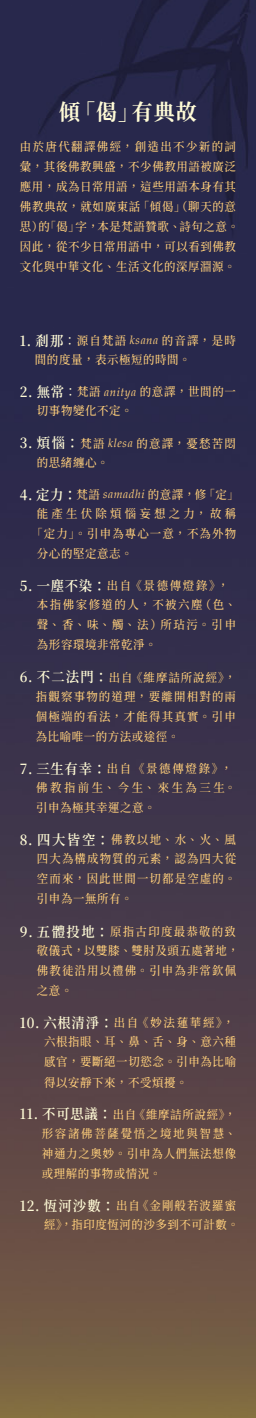
<style>
.page{position:relative;width:256px;height:1418px;background:#fff}
.page>*{position:absolute;margin:0;border:0;box-sizing:border-box;transform-origin:0 0}
.t1{font:200 22px "Noto Serif HK";color:#fffbd6;scale:.95 1}
.t2{font:200 12px/19.7px "Noto Serif HK";letter-spacing:.06em;color:#fece7a;text-align:justify;scale:.95 1}
.t3{font:200 12px/19.7px "Noto Serif HK";letter-spacing:.095em;color:#fece7a;scale:.95 1}
.t4{font:200 12px/19px "Noto Serif HK";letter-spacing:.28em;color:#fece7a;text-align:right;scale:.95 1}
.t5{font:200 12px/19px "Noto Serif HK";letter-spacing:.15em;color:#fece7a;text-align:right;scale:.95 1}
.t6{font:200 12px/19px "Noto Serif HK";letter-spacing:.11em;color:#fece7a;scale:.95 1}
.t7{font:200 12px "Noto Serif HK";letter-spacing:.125em;color:#fece7a;scale:.95 1}
.t8{font:200 12px "Noto Serif HK";letter-spacing:.22em;color:#fece7a;scale:.95 1}
.s1{font-size:14px;color:#fffbd6}
.s2{color:#fffbd6}
.s3{font-family:"Palatino";font-weight:400;font-style:italic}
</style>
<div class="page">
<img style="left:0;top:0;width:255px;height:1417px">
<p class="t1" style="left:59px;top:100px;width:146px">傾「偈」有典故</p>
<p class="t7" style="left:20px;top:140px;width:228px">由於唐代翻譯佛經，創造出不少新的詞</p>
<p class="t2" style="left:20px;top:157px;width:228px">彙，其後佛教興盛，不少佛教用語被廣泛</p>
<p class="t2" style="left:20px;top:177px;width:228px">應用，成為日常用語，這些用語本身有其</p>
<p class="t2" style="left:20px;top:197px;width:228px">佛教典故，就如廣東話「傾偈」（聊天的意</p>
<p class="t2" style="left:20px;top:217px;width:231px">思）的「偈」字，本是梵語贊歌、詩句之意。</p>
<p class="t2" style="left:20px;top:237px;width:228px">因此，從不少日常用語中，可以看到佛教</p>
<p class="t2" style="left:20px;top:257px;width:228px">文化與中華文化、生活文化的深厚淵源。</p>
<p class="t2" style="left:35px;top:331px;width:212px;line-height:19px;text-indent:-15px"><span class="s1">1. 剎那</span><span class="s2">：</span>源自梵語 <span class="s3">ksana</span> 的音譯，是時間的度量，表示極短的時間。</p>
<p class="t2" style="left:37px;top:382px;width:210px;line-height:19px;text-indent:-17px"><span class="s1">2. 無常</span><span class="s2">：</span>梵語 <span class="s3">anitya</span> 的意譯，世間的一切事物變化不定。</p>
<p class="t6" style="left:37px;top:434px;width:210px;text-indent:-17px"><span class="s1">3. 煩惱：</span>梵語 <span class="s3">klesa</span> 的意譯，憂愁苦悶的思緒纏心。</p>
<p class="t4" style="left:20px;top:485px;width:231px"><span class="s1">4. 定力：</span>梵語 <span class="s3">samadhi</span> 的意譯，修「定」能產生伏除煩惱妄想之力，故稱</p>
<p class="t3" style="left:37px;top:524px;width:210px;line-height:20px;text-indent:-6px">「定力」。引申為專心一意，不為外物分心的堅定意志。</p>
<p class="t2" style="left:20px;top:576px;width:221px"><span class="s1">5. 一塵不染：</span>出自《景德傳燈錄》，</p>
<p class="t2" style="left:37px;top:595px;width:210px;line-height:20px">本指佛家修道的人，不被六塵（色、聲、香、味、觸、法）所玷污。引申為形容環境非常乾淨。</p>
<p class="t2" style="left:36px;top:667px;width:212px;text-indent:-16px"><span class="s1">6. 不二法門：</span>出自《維摩詰所說經》，指觀察事物的道理，要離開相對的兩個極端的看法，才能得其真實。引申為比喻唯一的方法或途徑。</p>
<p class="t2" style="left:20px;top:759px;width:224px"><span class="s1">7. 三生有幸：</span>出自《景德傳燈錄》，</p>
<p class="t8" style="left:36px;top:780px;width:211px">佛教指前生、今生、來生為三生。</p>
<p class="t2" style="left:36px;top:798px;width:127px">引申為極其幸運之意。</p>
<p class="t2" style="left:37px;top:830px;width:210px;text-indent:-17px"><span class="s1">8. 四大皆空：</span>佛教以地、水、火、風四大為構成物質的元素，認為四大從空而來，因此世間一切都是空虛的。引申為一無所有。</p>
<p class="t3" style="left:37px;top:921px;width:213px;text-indent:-17px"><span class="s1">9. 五體投地：</span>原指古印度最恭敬的致敬儀式，以雙膝、雙肘及頭五處著地，佛教徒沿用以禮佛。引申為非常欽佩之意。</p>
<p class="t2" style="left:20px;top:1013px;width:226px"><span class="s1">10. 六根清淨：</span>出自《妙法蓮華經》，</p>
<p class="t2" style="left:44px;top:1031px;width:203px;line-height:20.5px">六根指眼、耳、鼻、舌、身、意六種感官，要斷絕一切慾念。引申為比喻得以安靜下來，不受煩擾。</p>
<p class="t5" style="left:20px;top:1104px;width:228px"><span class="s1">11. 不可思議：</span>出自《維摩詰所說經》，形容諸佛菩薩覺悟之境地與智慧、</p>
<p class="t2" style="left:42px;top:1143px;width:205px;line-height:20px">神通力之奧妙。引申為人們無法想像或理解的事物或情況。</p>
<p class="t2" style="left:20px;top:1196px;width:231px;line-height:19px;text-align:right"><span class="s1">12. 恆河沙數：</span>出自《金剛般若波羅蜜經》，指印度恆河的沙多到不可計數。</p>
</div>
